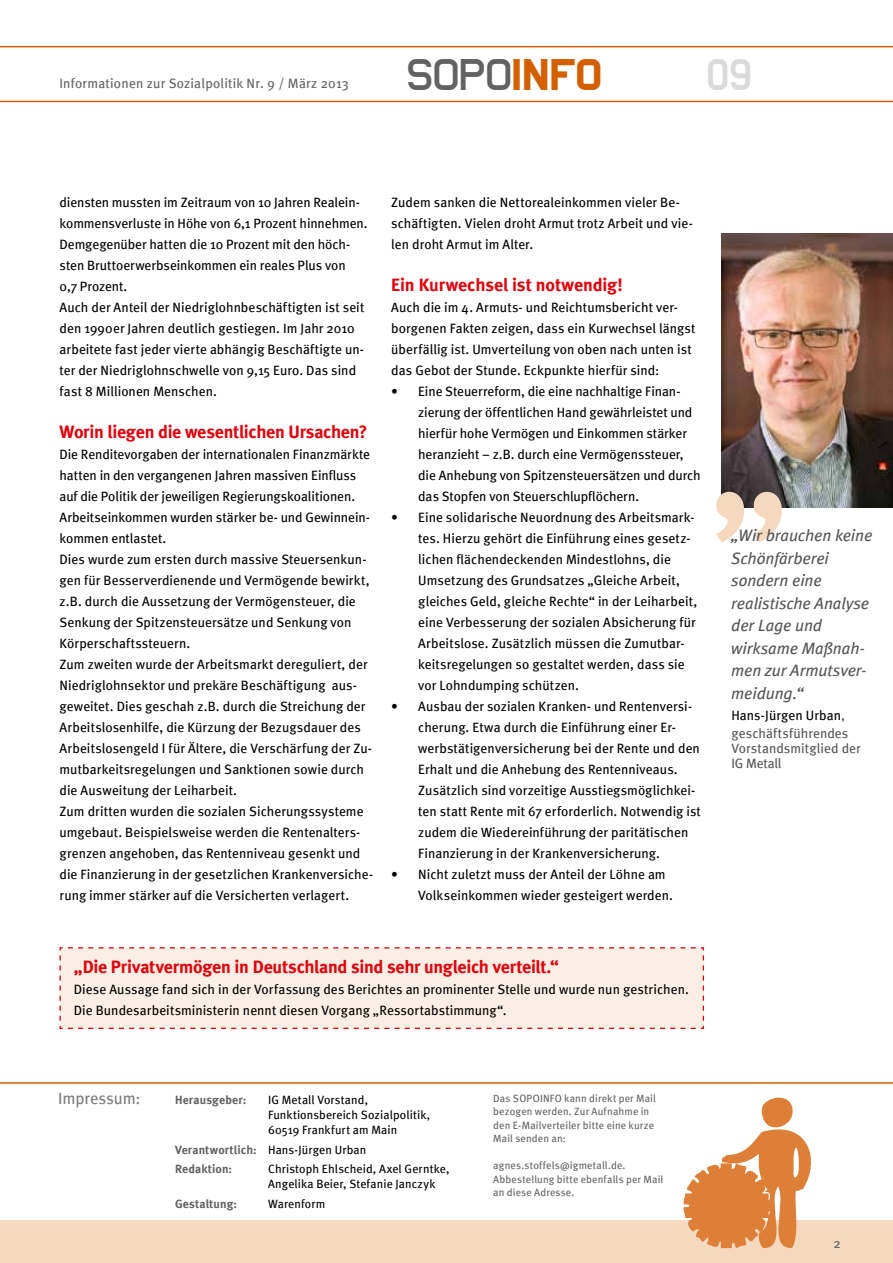
<style>
.page{position:relative;width:893px;height:1263px;background:#fff}
.page>*{position:absolute;margin:0;border:0;box-sizing:border-box;transform-origin:0 0}
.t1{font:180px "Meta";color:#f6d8bf}
.t2{font:43.95px "Lastwaerkbold";color:#626261}
.t3{font:43.95px "Lastwaerkbold";color:#d9dada}
.t4{font:700 18px "Meta";letter-spacing:-.01em;color:#e3000b}
.t5{font:italic 16.5px/22.5px "Meta";letter-spacing:-.005em;color:#565655}
.t6{font:16.5px "Meta";letter-spacing:-.005em;color:#7a7b7a}
.t7{font:13.5px/21px "Meta";letter-spacing:.005em;color:#000}
.t8{font:13.5px/18px "Meta";letter-spacing:.005em;color:#565655}
.t9{font:13.5px "Meta";letter-spacing:.02em;color:#626261}
.t10{font:12px/15px "Meta";letter-spacing:.01em;color:#000}
.t11{font:700 12px/19.5px "Meta";letter-spacing:.015em;color:#626261}
.t12{font:10.5px/13.5px "Meta";letter-spacing:.015em;color:#626261}
.s1{font-family:"Lastwaerkblack";color:#d35f00}
.s2{color:#000}
.s3{font-weight:400;color:#000}
</style>
<div class="page">
<hr style="left:0;top:101px;width:893px;height:1px;background:#d35f00">
<hr style="left:0;top:46px;width:893px;height:1px;background:#d35f00">
<div style="left:0;top:1221px;width:893px;height:42px;background:#f6d8bf"></div>
<hr style="left:0;top:1082px;width:893px;height:2px;background:#d35f00">
<svg style="left:683px;top:1097px;width:138px;height:152px"></svg>
<img style="left:721px;top:234px;width:172px;height:274px">
<div style="left:59px;top:947px;width:646px;height:82px;background:#fbefe5"></div>
<p class="t9" style="left:59px;top:75px;width:291px">Informationen zur Sozialpolitik Nr. 9 / März 2013</p>
<h2 class="t2" style="left:406px;top:46px;width:198px">SOPO<span class="s1">INFO</span></h2>
<h2 class="t3" style="left:706px;top:46px;width:47px">09</h2>
<p class="t7" style="left:60px;top:191px;width:310px">diensten mussten im Zeitraum von 10 Jahren Realein&shy;kommensverluste in Höhe von 6,1 Prozent hinnehmen.<br>Demgegenüber hatten die 10 Prozent mit den höch&shy;sten Bruttoerwerbseinkommen ein reales Plus von<br>0,7 Prozent.<br>Auch der Anteil der Niedriglohnbeschäftigten ist seit den 1990er Jahren deutlich gestiegen. Im Jahr 2010 arbeitete fast jeder vierte abhängig Beschäftigte un&shy;ter der Niedriglohnschwelle von 9,15 Euro. Das sind fast 8 Millionen Menschen.</p>
<h3 class="t4" style="left:60px;top:421px;width:309px">Worin liegen die wesentlichen Ursachen?</h3>
<p class="t7" style="left:60px;top:443px;width:315px">Die Renditevorgaben der internationalen Finanzmärkte hatten in den vergangenen Jahren massiven Einfluss auf die Politik der jeweiligen Regierungskoalitionen.<br>Arbeitseinkommen wurden stärker be- und Gewinnein&shy;kommen entlastet.<br>Dies wurde zum ersten durch massive Steuersenkun&shy;gen für Besserverdienende und Vermögende bewirkt, z.B. durch die Aussetzung der Vermögensteuer, die Senkung der Spitzensteuersätze und Senkung von Körperschaftssteuern.<br>Zum zweiten wurde der Arbeitsmarkt dereguliert, der Niedriglohnsektor und prekäre Beschäftigung aus&shy;geweitet. Dies geschah z.B. durch die Streichung der Arbeitslosenhilfe, die Kürzung der Bezugsdauer des Arbeitslosengeld I für Ältere, die Verschärfung der Zu&shy;mutbarkeitsregelungen und Sanktionen sowie durch die Ausweitung der Leiharbeit.<br>Zum dritten wurden die sozialen Sicherungssysteme umgebaut. Beispielsweise werden die Rentenalters&shy;grenzen angehoben, das Rentenniveau gesenkt und die Finanzierung in der gesetzlichen Krankenversiche&shy;rung immer stärker auf die Versicherten verlagert.</p>
<p class="t7" style="left:391px;top:191px;width:303px">Zudem sanken die Nettorealeinkommen vieler Be&shy;schäftigten. Vielen droht Armut trotz Arbeit und vie&shy;len droht Armut im Alter.</p>
<h3 class="t4" style="left:391px;top:274px;width:233px">Ein Kurwechsel ist notwendig!</h3>
<p class="t7" style="left:391px;top:296px;width:306px">Auch die im 4. Armuts- und Reichtumsbericht ver&shy;borgenen Fakten zeigen, dass ein Kurwechsel längst überfällig ist. Umverteilung von oben nach unten ist das Gebot der Stunde. Eckpunkte hierfür sind:</p>
<p class="t7" style="left:418px;top:380px;width:284px;text-indent:-27px">• Eine Steuerreform, die eine nachhaltige Finan&shy;zierung der öffentlichen Hand gewährleistet und hierfür hohe Vermögen und Einkommen stärker heranzieht – z.B. durch eine Vermögenssteuer, die Anhebung von Spitzensteuersätzen und durch das Stopfen von Steuerschlupflöchern.</p>
<p class="t7" style="left:418px;top:506px;width:280px;text-indent:-27px">• Eine solidarische Neuordnung des Arbeitsmark&shy;tes. Hierzu gehört die Einführung eines gesetz&shy;lichen flächendeckenden Mindestlohns, die Umsetzung des Grundsatzes „Gleiche Arbeit, gleiches Geld, gleiche Rechte“ in der Leiharbeit, eine Verbesserung der sozialen Absicherung für Arbeitslose. Zusätzlich müssen die Zumutbar&shy;keitsregelungen so gestaltet werden, dass sie vor Lohndumping schützen.</p>
<p class="t7" style="left:418px;top:695px;width:284px;text-indent:-27px">• Ausbau der sozialen Kranken- und Rentenversi&shy;cherung. Etwa durch die Einführung einer Er&shy;werbstätigenversicherung bei der Rente und den Erhalt und die Anhebung des Rentenniveaus.<br>Zusätzlich sind vorzeitige Ausstiegsmöglichkei&shy;ten statt Rente mit 67 erforderlich. Notwendig ist zudem die Wiedereinführung der paritätischen Finanzierung in der Krankenversicherung.</p>
<p class="t7" style="left:418px;top:863px;width:256px;text-indent:-27px">• Nicht zuletzt muss der Anteil der Löhne am<br>Volkseinkommen wieder gesteigert werden.</p>
<h1 class="t1" style="left:708px;top:348px;width:85px">„</h1>
<p class="t5" style="left:731px;top:524px;width:142px">„Wir brauchen keine<br>Schönfärberei sondern eine realistische Analyse der Lage und wirksame Maßnah&shy;men zur Armutsver&shy;meidung.“</p>
<p class="t8" style="left:731px;top:706px;width:118px"><span class="s2">Hans-Jürgen Urban</span>, geschäftsführendes</p>
<p class="t8" style="left:731px;top:740px;width:131px;line-height:15px">Vorstandsmitglied der<br>IG Metall</p>
<h3 class="t4" style="left:74px;top:956px;width:486px">„Die Privatvermögen in Deutschland sind sehr ungleich verteilt.“</h3>
<p class="t7" style="left:74px;top:978px;width:617px">Diese Aussage fand sich in der Vorfassung des Berichtes an prominenter Stelle und wurde nun gestrichen.<br>Die Bundesarbeitsministerin nennt diesen Vorgang „Ressortabstimmung“.</p>
<p class="t6" style="left:58px;top:1088px;width:84px">Impressum:</p>
<p class="t12" style="left:493px;top:1091px;width:164px">Das SOPOINFO kann direkt per Mail bezogen werden. Zur Aufnahme in den E-Mailverteiler bitte eine kurze<br>Mail senden an:</p>
<p class="t12" style="left:493px;top:1159px;width:172px">agnes.stoffels@igmetall.de.<br>Abbestellung bitte ebenfalls per Mail an diese Adresse.</p>
<p class="t11" style="left:175px;top:1090px;width:73px">Herausgeber:</p>
<p class="t10" style="left:268px;top:1092px;width:164px">IG Metall Vorstand,<br>Funktionsbereich Sozialpolitik,<br>60519 Frankfurt am Main</p>
<p class="t11" style="left:175px;top:1140px;width:193px">Verantwortlich: <span class="s3">Hans-Jürgen Urban<br></span>Redaktion:</p>
<p class="t10" style="left:268px;top:1161px;width:183px">Christoph Ehlscheid, Axel Gerntke,<br>Angelika Beier, Stefanie Janczyk</p>
<p class="t11" style="left:175px;top:1194px;width:64px">Gestaltung:</p>
<p class="t10" style="left:268px;top:1196px;width:59px">Warenform</p>
<p class="t9" style="left:833px;top:1235px;width:9px">2</p>
</div>
